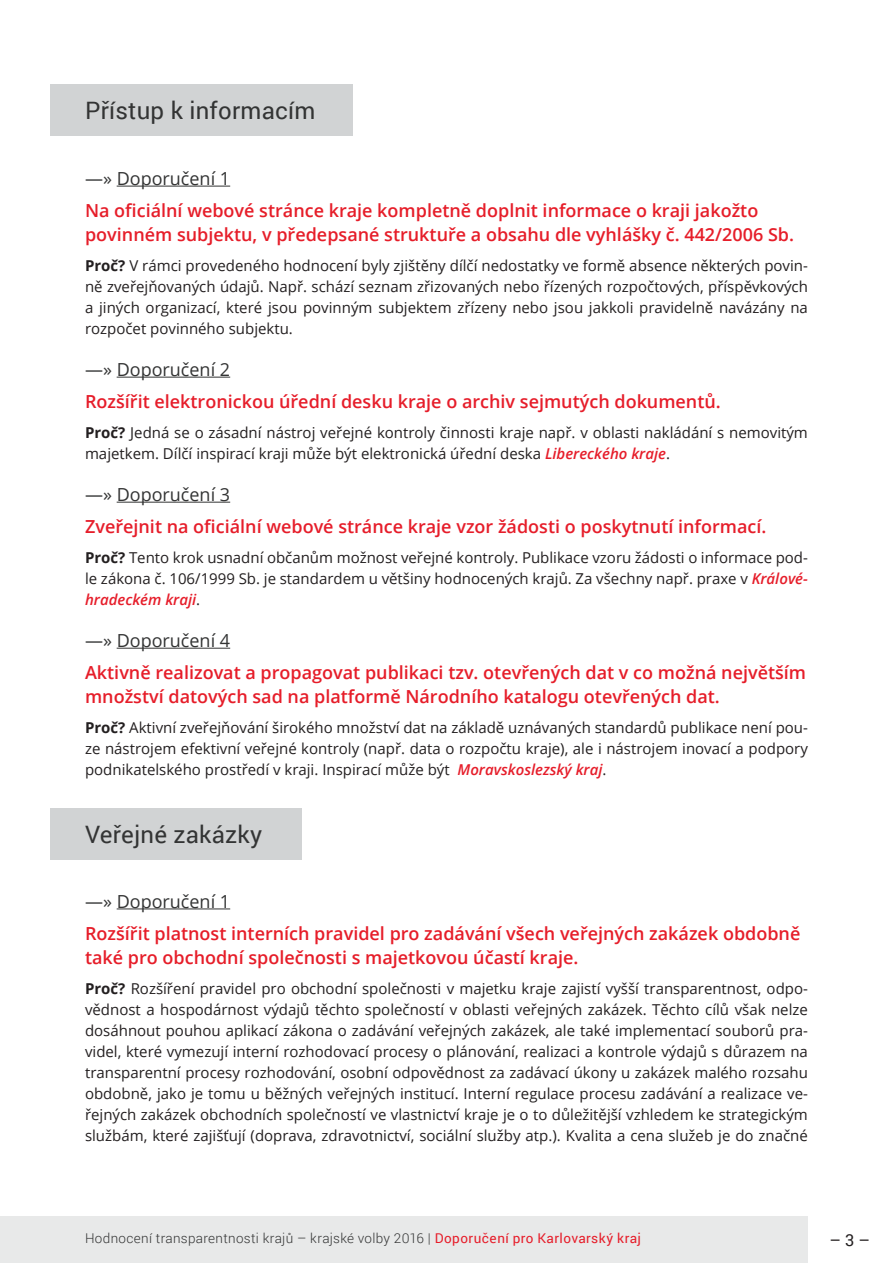
<style>
.page{position:relative;width:893px;height:1263px;background:#fff}
.page>*{position:absolute;margin:0;border:0;box-sizing:border-box;transform-origin:0 0}
.t1{font:24px "Roboto";letter-spacing:.01em;color:#333434}
.t2{font:600 18px/24px "Open Sans";color:#e61d29}
.t3{font:600 18px "Open Sans";color:#e61d2a}
.t4{font:18px "Open Sans";color:#333434}
.t5{font:16.5px "Roboto";color:#231f20}
.t6{font:15px/21px "Open Sans";color:#231f20;text-align:justify}
.t7{font:300 13.5px "Roboto";letter-spacing:.025em;color:#333434}
.s1{font-weight:700}
.s2{font-weight:600;font-style:italic;color:#e61d2a}
.s3{font-weight:400;color:#e61d2a}
</style>
<div class="page">
<div style="left:51px;top:85px;width:302px;height:51px;background:#d1d3d4"></div>
<hr style="left:117px;top:186px;width:113px;height:1px;background:#333434">
<hr style="left:117px;top:377px;width:113px;height:1px;background:#333434">
<hr style="left:117px;top:502px;width:113px;height:1px;background:#333434">
<hr style="left:117px;top:648px;width:113px;height:1px;background:#333434">
<div style="left:51px;top:809px;width:251px;height:51px;background:#d1d3d4"></div>
<hr style="left:117px;top:908px;width:113px;height:1px;background:#333434">
<div style="left:0;top:1216px;width:808px;height:47px;background:#e8e9e9"></div>
<h1 class="t1" style="left:85px;top:93px;width:232px">Přístup k informacím</h1>
<p class="t4" style="left:85px;top:166px;width:147px">―» Doporučení 1</p>
<p class="t2" style="left:85px;top:198px;width:711px">Na oficiální webové stránce kraje kompletně doplnit informace o kraji jakožto povinném subjektu, v předepsané struktuře a obsahu dle vyhlášky č. 442/2006 Sb.</p>
<p class="t6" style="left:85px;top:254px;width:724px"><span class="s1">Proč?</span> V rámci provedeného hodnocení byly zjištěny dílčí nedostatky ve formě absence některých povin&shy;ně zveřejňovaných údajů. Např. schází seznam zřizovaných nebo řízených rozpočtových, příspěvkových a jiných organizací, které jsou povinným subjektem zřízeny nebo jsou jakkoli pravidelně navázány na rozpočet povinného subjektu.</p>
<p class="t4" style="left:85px;top:357px;width:147px">―» Doporučení 2</p>
<p class="t3" style="left:85px;top:389px;width:637px">Rozšířit elektronickou úřední desku kraje o archiv sejmutých dokumentů.</p>
<p class="t6" style="left:85px;top:421px;width:724px"><span class="s1">Proč?</span> Jedná se o zásadní nástroj veřejné kontroly činnosti kraje např. v oblasti nakládání s nemovitým majetkem. Dílčí inspirací kraji může být elektronická úřední deska <span class="s2">Libereckého kraje</span>.</p>
<p class="t4" style="left:85px;top:482px;width:147px">―» Doporučení 3</p>
<p class="t3" style="left:85px;top:514px;width:683px">Zveřejnit na oficiální webové stránce kraje vzor žádosti o poskytnutí informací.</p>
<p class="t6" style="left:85px;top:546px;width:724px"><span class="s1">Proč?</span> Tento krok usnadní občanům možnost veřejné kontroly. Publikace vzoru žádosti o informace pod&shy;le zákona č. 106/1999 Sb. je standardem u většiny hodnocených krajů. Za všechny např. praxe v <span class="s2">Králové&shy;hradeckém kraji</span>.</p>
<p class="t4" style="left:85px;top:628px;width:147px">―» Doporučení 4</p>
<p class="t2" style="left:85px;top:660px;width:723px">Aktivně realizovat a propagovat publikaci tzv. otevřených dat v co možná největším množství datových sad na platformě Národního katalogu otevřených dat.</p>
<p class="t6" style="left:85px;top:716px;width:724px"><span class="s1">Proč?</span> Aktivní zveřejňování širokého množství dat na základě uznávaných standardů publikace není pou&shy;ze nástrojem efektivní veřejné kontroly (např. data o rozpočtu kraje), ale i nástrojem inovací a podpory podnikatelského prostředí v kraji. Inspirací může být <span class="s2">Moravskoslezský kraj</span>.</p>
<h1 class="t1" style="left:85px;top:817px;width:179px">Veřejné zakázky</h1>
<p class="t4" style="left:85px;top:889px;width:147px">―» Doporučení 1</p>
<p class="t2" style="left:85px;top:921px;width:717px">Rozšířit platnost interních pravidel pro zadávání všech veřejných zakázek obdobně také pro obchodní společnosti s majetkovou účastí kraje.</p>
<p class="t6" style="left:85px;top:977px;width:724px"><span class="s1">Proč?</span> Rozšíření pravidel pro obchodní společnosti v majetku kraje zajistí vyšší transparentnost, odpo&shy;vědnost a hospodárnost výdajů těchto společností v oblasti veřejných zakázek. Těchto cílů však nelze dosáhnout pouhou aplikací zákona o zadávání veřejných zakázek, ale také implementací souborů pra&shy;videl, které vymezují interní rozhodovací procesy o plánování, realizaci a kontrole výdajů s důrazem na transparentní procesy rozhodování, osobní odpovědnost za zadávací úkony u zakázek malého rozsahu obdobně, jako je tomu u běžných veřejných institucí. Interní regulace procesu zadávání a realizace ve&shy;řejných zakázek obchodních společností ve vlastnictví kraje je o to důležitější vzhledem ke strategickým službám, které zajišťují (doprava, zdravotnictví, sociální služby atp.). Kvalita a cena služeb je do značné</p>
<p class="t7" style="left:85px;top:1228px;width:557px">Hodnocení transparentnosti krajů – krajské volby 2016 | <span class="s3">Doporučení pro Karlovarský kraj</span></p>
<p class="t5" style="left:829px;top:1228px;width:42px">–3 –</p>
</div>
